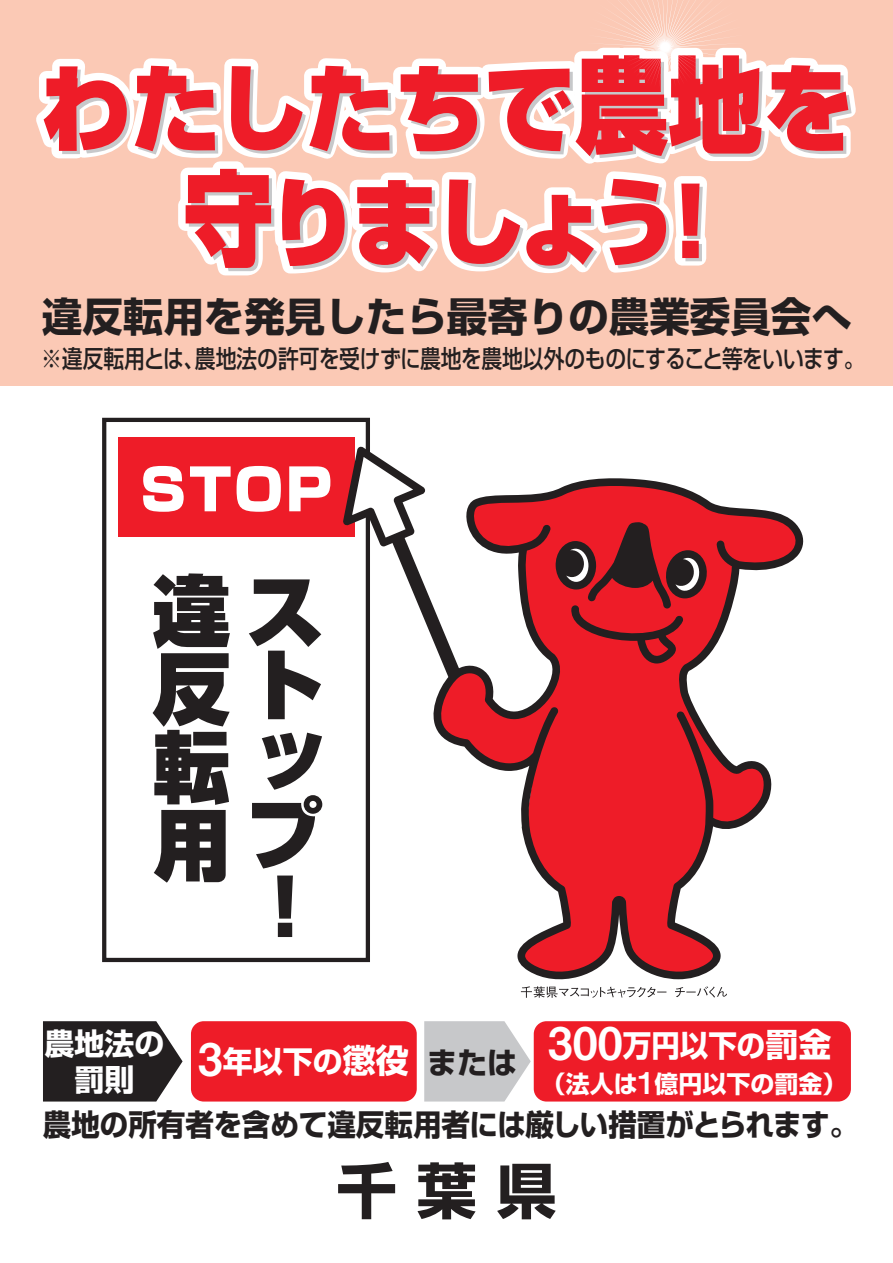
<style>
.page{position:relative;width:893px;height:1263px;background:#fff}
.page>*{position:absolute;margin:0;border:0;box-sizing:border-box;transform-origin:0 0}
.t1{font:900 94.5px/113.4px "Shin Go Pro";letter-spacing:-.03em;color:#ee1c28;text-align:center;scale:.95 1}
.t2{font:900 78px/78px "Shin Go Pro";color:#231f20}
.t3{font:700 60px "Shin Go Pro";color:#231f20}
.t4{font:900 57px "Shin Go Pro";color:#fff}
.t5{font:700 40.5px "Shin Go Pro";color:#231f20}
.t6{font:700 30px "Shin Go Pro";color:#231f20;scale:.95 1}
.t7{font:700 30px/36px "Shin Go Pro";color:#fff;text-align:center}
.t8{font:700 30px "Shin Go Pro";color:#fff;scale:.95 1}
.t9{font:700 30px "Shin Go Pro";color:#231f20}
.t10{font:500 24.75px "Shin Go Pro";letter-spacing:-.025em;color:#231f20;scale:.84 1}
.t11{font:700 24px "Shin Go Pro";color:#fff}
.s1{font-size:103.95px}
.s2{font-family:"Koz Go Pr 6 N";font-weight:400}
.s3{font-family:"Midashi Go Pro MB31";font-weight:400;font-size:45px}
.s4{font-size:33px}
.s5{font-family:"Midashi Go Pro MB31";font-weight:400;font-size:30px}
</style>
<div class="page">
<div style="left:0;top:0;width:893px;height:385px;background:#fbc9b5"></div>
<div style="left:191px;top:1021px;width:226px;height:80px;background:#ee1c28;border-radius:13px"></div>
<div style="left:534px;top:1021px;width:317px;height:80px;background:#ee1c28;border-radius:13px"></div>
<svg style="left:43px;top:1021px;width:140px;height:80px;background:#373435"></svg>
<svg style="left:424px;top:1021px;width:107px;height:80px;background:#cecfd0"></svg>
<svg style="left:36px;top:0;width:820px;height:276px"></svg>
<div style="left:102px;top:418px;width:268px;height:544px;border:4px solid #231f20"></div>
<div style="left:118px;top:437px;width:236px;height:100px;background:#ee1c28"></div>
<svg style="left:521px;top:986px;width:206px;height:12px"></svg>
<svg style="left:343px;top:447px;width:75px;height:263px"></svg>
<svg style="left:429px;top:478px;width:375px;height:502px"></svg>
<h1 class="t1" style="left:41px;top:42px;width:857px">わたしたちで<span class="s1">農地</span>を<span class="s1">守</span>りましょう！</h1>
<h3 class="t5" style="left:42px;top:285px;width:812px">違反転用を発見したら最寄りの農業委員会へ</h3>
<p class="t10" style="left:41px;top:338px;width:982px"><span class="s2">※</span>違反転用とは、農地法の許可を受けずに農地を農地以外のものにすること等をいいます。</p>
<h3 class="t4" style="left:140px;top:444px;width:193px">STOP</h3>
<h2 class="t2" style="left:152px;top:564px;width:170px">違ス反転用</h2>
<h2 class="t2" style="left:246px;top:640px;width:78px;line-height:74.1px;text-align:justify">トップ！</h2>
<p class="t8" style="left:548px;top:1022px;width:300px"><span class="s3">300</span>万円以下の<span class="s4">罰金</span></p>
<p class="t11" style="left:542px;top:1065px;width:306px">（法人は<span class="s5">1</span>億円以下の罰金）</p>
<p class="t6" style="left:43px;top:1100px;width:859px">農地の所有者を含めて違反転用者には厳しい措置がとられます。</p>
<p class="t7" style="left:44px;top:1023px;width:121px">農地法の罰則</p>
<p class="t7" style="left:198px;top:1040px;width:213px"><span class="s3">3</span>年以下の<span class="s4">懲役</span></p>
<p class="t9" style="left:427px;top:1039px;width:91px">または</p>
<h3 class="t3" style="left:337px;top:1143px;width:221px">千 葉 県</h3>
</div>
